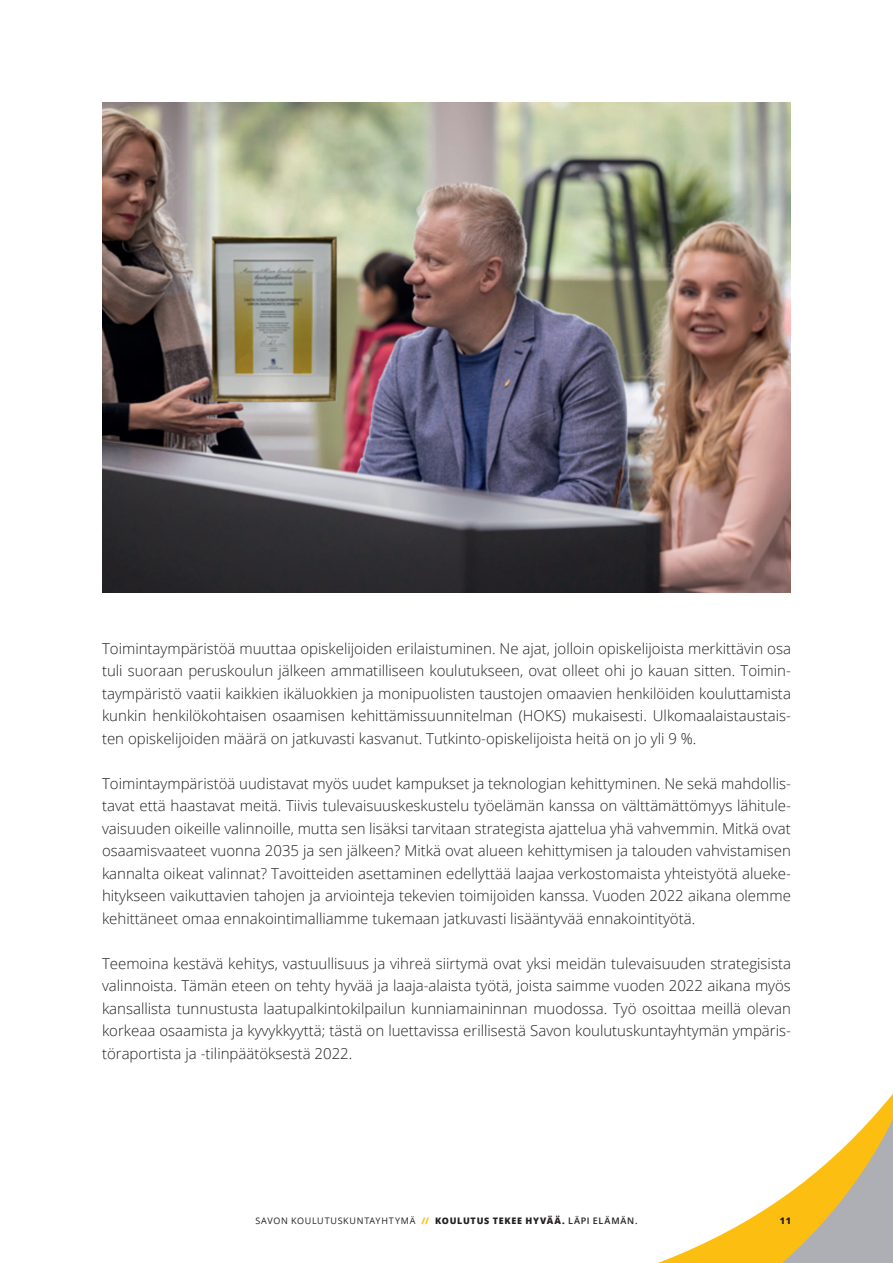
<style>
.page{position:relative;width:893px;height:1263px;background:#fff}
.page>*{position:absolute;margin:0;border:0;box-sizing:border-box;transform-origin:0 0}
.leipis{font:300 15px/22.5px "Open Sans";color:#231f20;text-align:justify}
.t1{font:9px "Open Sans";letter-spacing:.08em;color:#231f20}
.t2{font:800 9px "Open Sans";color:#231f20}
.s1{font-weight:800;color:#fdbe12}
.s2{font-weight:800}
.s3{font-weight:600}
</style>
<div class="page">
<svg style="left:658px;top:1093px;width:235px;height:170px"></svg>
<img style="left:102px;top:102px;width:689px;height:491px">
<p class="leipis" style="left:102px;top:636px;width:690px">Toimintaympäristöä muuttaa opiskelijoiden erilaistuminen. Ne ajat, jolloin opiskelijoista merkittävin osa tuli suoraan peruskoulun jälkeen ammatilliseen koulutukseen, ovat olleet ohi jo kauan sitten. Toimin&shy;taympäristö vaatii kaikkien ikäluokkien ja monipuolisten taustojen omaavien henkilöiden kouluttamista kunkin henkilökohtaisen osaamisen kehittämissuunnitelman (HOKS) mukaisesti. Ulkomaalaistaustais&shy;ten opiskelijoiden määrä on jatkuvasti kasvanut. Tutkinto-opiskelijoista heitä on jo yli 9 %.</p>
<p class="leipis" style="left:102px;top:771px;width:690px">Toimintaympäristöä uudistavat myös uudet kampukset ja teknologian kehittyminen. Ne sekä mahdollis&shy;tavat että haastavat meitä. Tiivis tulevaisuuskeskustelu työelämän kanssa on välttämättömyys lähitule&shy;vaisuuden oikeille valinnoille, mutta sen lisäksi tarvitaan strategista ajattelua yhä vahvemmin. Mitkä ovat osaamisvaateet vuonna 2035 ja sen jälkeen? Mitkä ovat alueen kehittymisen ja talouden vahvistamisen kannalta oikeat valinnat? Tavoitteiden asettaminen edellyttää laajaa verkostomaista yhteistyötä alueke&shy;hitykseen vaikuttavien tahojen ja arviointeja tekevien toimijoiden kanssa. Vuoden 2022 aikana olemme kehittäneet omaa ennakointimalliamme tukemaan jatkuvasti lisääntyvää ennakointityötä.</p>
<p class="leipis" style="left:102px;top:951px;width:690px">Teemoina kestävä kehitys, vastuullisuus ja vihreä siirtymä ovat yksi meidän tulevaisuuden strategisista valinnoista. Tämän eteen on tehty hyvää ja laaja-alaista työtä, joista saimme vuoden 2022 aikana myös kansallista tunnustusta laatupalkintokilpailun kunniamaininnan muodossa. Työ osoittaa meillä olevan korkeaa osaamista ja kyvykkyyttä; tästä on luettavissa erillisestä Savon koulutuskuntayhtymän ympäris&shy;töraportista ja -tilinpäätöksestä 2022.</p>
<p class="t1" style="left:255px;top:1214px;width:384px">SAVON KOULUTUSKUNTAYHTYMÄ <span class="s1">//</span> <span class="s2">KOULUTUS TEKEE HYVÄÄ.</span> <span class="s3">LÄPI ELÄMÄN.</span></p>
<p class="t2" style="left:780px;top:1213px;width:12px">11</p>
</div>
